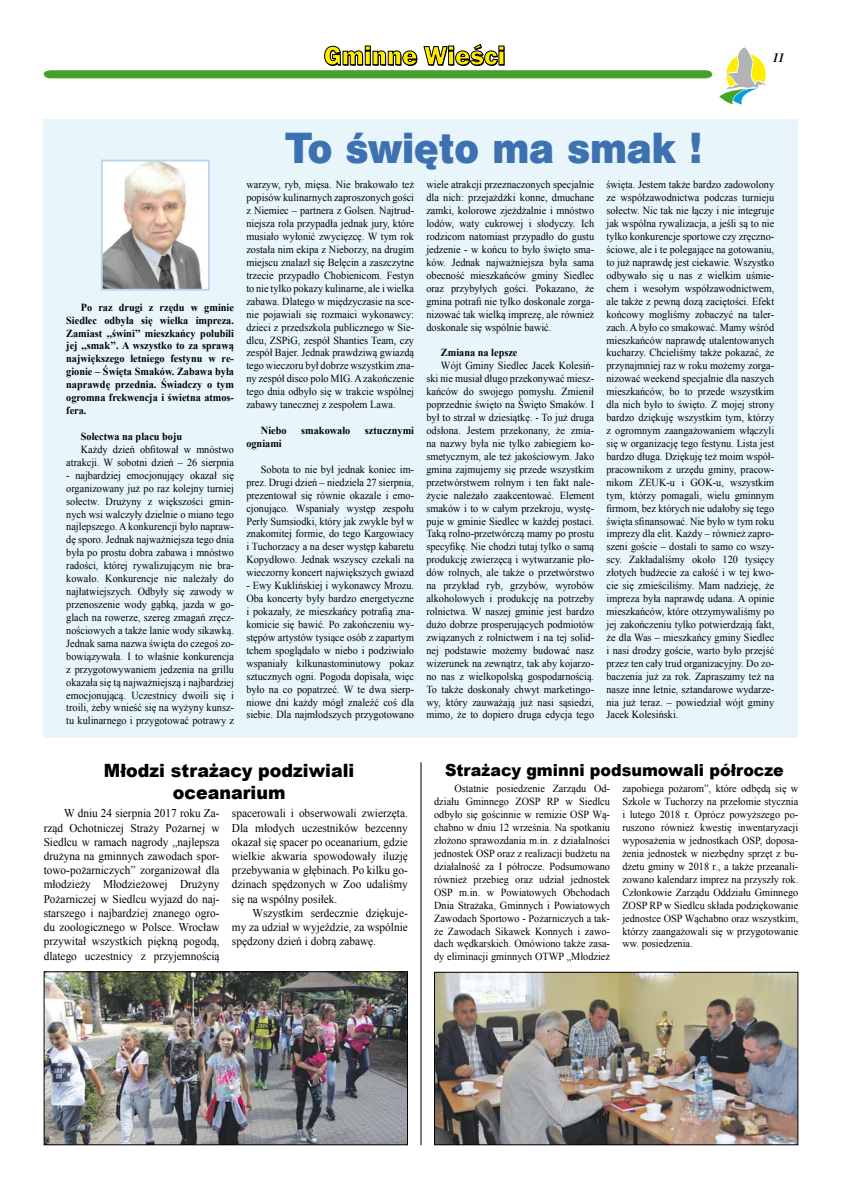
<style>
.page{position:relative;width:842px;height:1191px;background:#fff}
.page>*{position:absolute;margin:0;border:0;box-sizing:border-box;transform-origin:0 0}
.t1{font:38.8px "Swis 721 Blk 2 EU";color:#3d71b2;scale:.95 1}
.t2{font:900 18.3px/22px "Arial";color:#000;text-align:center;scale:.95 1}
.t3{font:900 16.7px "Arial";color:#000;scale:.95 1}
.t4{font:italic 700 12.9px "Times New Roman";color:#000;scale:.95 1}
.t5{font:11.8px/14.2px "Times New Roman";color:#000;text-align:justify;scale:.95 1}
.t6{font:10.8px/12.9px "Times New Roman";color:#000;text-align:justify;scale:.95 1}
.t7{font:700 10.8px/12.9px "Times New Roman";color:#000;text-align:justify;scale:.95 1}
</style>
<div class="page">
<svg style="left:44px;top:44px;width:668px;height:34px"></svg>
<svg style="left:719px;top:47px;width:48px;height:58px"></svg>
<div style="left:43px;top:120px;width:754px;height:618px;background:#e8f6fc"></div>
<img style="left:104px;top:163px;width:103px;height:125px">
<div style="left:101px;top:160px;width:109px;height:131px;border:2px solid #bad4ec"></div>
<img style="left:46px;top:973px;width:360px;height:170px">
<div style="left:44px;top:971px;width:364px;height:174px;border:1px solid #000"></div>
<img style="left:436px;top:974px;width:360px;height:169px">
<div style="left:434px;top:972px;width:364px;height:173px;border:1px solid #000"></div>
<hr style="left:420px;top:762px;width:1px;height:383px;background:#000">
<p class="t4" style="left:772px;top:49px;width:14px">11</p>
<p class="t7" style="left:66px;top:300px;width:178px;text-indent:15px">Po raz drugi z rzędu w gminie Siedlec odbyła się wielka impreza.<br>Zamiast ,,świni’’ mieszkańcy polubili jej ,,smak’’. A wszystko to za sprawą największego letniego festynu w re&shy;gionie – Święta Smaków. Zabawa była naprawdę przednia. Świadczy o tym ogromna frekwencja i świetna atmos&shy;fera.</p>
<p class="t7" style="left:81px;top:429px;width:108px">Sołectwa na placu boju</p>
<p class="t6" style="left:66px;top:442px;width:178px;text-align:right">Każdy dzień obfitował w mnóstwo atrakcji. W sobotni dzień – 26 sierpnia</p>
<p class="t6" style="left:66px;top:468px;width:178px">- najbardziej emocjonujący okazał się organizowany już po raz kolejny turniej sołectw. Drużyny z większości gmin&shy;nych wsi walczyły dzielnie o miano tego najlepszego. A konkurencji było napraw&shy;dę sporo. Jednak najważniejsza tego dnia była po prostu dobra zabawa i mnóstwo radości, której rywalizującym nie bra&shy;kowało. Konkurencje nie należały do najłatwiejszych. Odbyły się zawody w przenoszenie wody gąbką, jazda w go&shy;glach na rowerze, szereg zmagań zręcz&shy;nościowych a także lanie wody sikawką.<br>Jednak sama nazwa święta do czegoś zo&shy;bowiązywała. I to właśnie konkurencja z przygotowywaniem jedzenia na grillu okazała się tą najważniejszą i najbardziej emocjonującą. Uczestnicy dwoili się i troili, żeby wnieść się na wyżyny kunsz&shy;tu kulinarnego i przygotować potrawy z</p>
<h1 class="t1" style="left:284px;top:121px;width:442px">To święto ma smak !</h1>
<p class="t6" style="left:246px;top:178px;width:178px">warzyw, ryb, mięsa. Nie brakowało też popisów kulinarnych zaproszonych gości z Niemiec – partnera z Golsen. Najtrud&shy;niejsza rola przypadła jednak jury, które musiało wyłonić zwycięzcę. W tym rok została nim ekipa z Nieborzy, na drugim miejscu znalazł się Belęcin a zaszczytne trzecie przypadło Chobienicom. Festyn to nie tylko pokazy kulinarne, ale i wielka zabawa. Dlatego w międzyczasie na sce&shy;nie pojawiali się rozmaici wykonawcy: dzieci z przedszkola publicznego w Sie&shy;dlcu, ZSPiG, zespół Shanties Team, czy zespół Bajer. Jednak prawdziwą gwiazdą tego wieczoru był dobrze wszystkim zna&shy;ny zespół disco polo MIG. A zakończenie tego dnia odbyło się w trakcie wspólnej zabawy tanecznej z zespołem Lawa.</p>
<p class="t7" style="left:261px;top:424px;width:29px">Niebo</p>
<p class="t7" style="left:301px;top:424px;width:53px">smakowało</p>
<p class="t7" style="left:365px;top:424px;width:53px">sztucznymi</p>
<p class="t7" style="left:246px;top:436px;width:39px">ogniami</p>
<p class="t6" style="left:246px;top:462px;width:178px;text-indent:15px">Sobota to nie był jednak koniec im&shy;prez. Drugi dzień – niedziela 27 sierpnia, prezentował się równie okazale i emo&shy;cjonująco. Wspaniały występ zespołu Perły Sumsiodki, który jak zwykle był w znakomitej formie, do tego Kargowiacy i Tuchorzacy a na deser występ kabaretu Kopydłowo. Jednak wszyscy czekali na wieczorny koncert największych gwiazd</p>
<p class="t6" style="left:246px;top:579px;width:178px">- Ewy Kuklińskiej i wykonawcy Mrozu.<br>Oba koncerty były bardzo energetyczne i pokazały, że mieszkańcy potrafią zna&shy;komicie się bawić. Po zakończeniu wy&shy;stępów artystów tysiące osób z zapartym tchem spoglądało w niebo i podziwiało wspaniały kilkunastominutowy pokaz sztucznych ogni. Pogoda dopisała, więc było na co popatrzeć. W te dwa sierp&shy;niowe dni każdy mógł znaleźć coś dla siebie. Dla najmłodszych przygotowano</p>
<p class="t6" style="left:426px;top:178px;width:178px">wiele atrakcji przeznaczonych specjalnie dla nich: przejażdżki konne, dmuchane zamki, kolorowe zjeżdżalnie i mnóstwo lodów, waty cukrowej i słodyczy. Ich rodzicom natomiast przypadło do gustu jedzenie - w końcu to było święto sma&shy;ków. Jednak najważniejsza była sama obecność mieszkańców gminy Siedlec oraz przybyłych gości. Pokazano, że gmina potrafi nie tylko doskonale zorga&shy;nizować tak wielką imprezę, ale również doskonale się wspólnie bawić.</p>
<p class="t7" style="left:441px;top:346px;width:82px">Zmiana na lepsze</p>
<p class="t6" style="left:426px;top:359px;width:178px;text-indent:15px">Wójt Gminy Siedlec Jacek Kolesiń&shy;ski nie musiał długo przekonywać miesz&shy;kańców do swojego pomysłu. Zmienił poprzednie święto na Święto Smaków. I był to strzał w dziesiątkę. - To już druga odsłona. Jestem przekonany, że zmia&shy;na nazwy była nie tylko zabiegiem ko&shy;smetycznym, ale też jakościowym. Jako gmina zajmujemy się przede wszystkim przetwórstwem rolnym i ten fakt nale&shy;życie należało zaakcentować. Element smaków i to w całym przekroju, wystę&shy;puje w gminie Siedlec w każdej postaci.<br>Taką rolno-przetwórczą mamy po prostu specyfikę. Nie chodzi tutaj tylko o samą produkcję zwierzęcą i wytwarzanie pło&shy;dów rolnych, ale także o przetwórstwo na przykład ryb, grzybów, wyrobów alkoholowych i produkcję na potrzeby rolnictwa. W naszej gminie jest bardzo dużo dobrze prosperujących podmiotów związanych z rolnictwem i na tej solid&shy;nej podstawie możemy budować nasz wizerunek na zewnątrz, tak aby kojarzo&shy;no nas z wielkopolską gospodarnością.<br>To także doskonały chwyt marketingo&shy;wy, który zauważają już nasi sąsiedzi, mimo, że to dopiero druga edycja tego</p>
<p class="t6" style="left:606px;top:178px;width:178px">święta. Jestem także bardzo zadowolony ze współzawodnictwa podczas turnieju sołectw. Nic tak nie łączy i nie integruje jak wspólna rywalizacja, a jeśli są to nie tylko konkurencje sportowe czy zręczno&shy;ściowe, ale i te polegające na gotowaniu, to już naprawdę jest ciekawie. Wszystko odbywało się u nas z wielkim uśmie&shy;chem i wesołym współzawodnictwem, ale także z pewną dozą zaciętości. Efekt końcowy mogliśmy zobaczyć na taler&shy;zach. A było co smakować. Mamy wśród mieszkańców naprawdę utalentowanych kucharzy. Chcieliśmy także pokazać, że przynajmniej raz w roku możemy zorga&shy;nizować weekend specjalnie dla naszych mieszkańców, bo to przede wszystkim dla nich było to święto. Z mojej strony bardzo dziękuję wszystkim tym, którzy z ogromnym zaangażowaniem włączyli się w organizację tego festynu. Lista jest bardzo długa. Dziękuję też moim współ&shy;pracownikom z urzędu gminy, pracow&shy;nikom ZEUK-u i GOK-u, wszystkim tym, którzy pomagali, wielu gminnym firmom, bez których nie udałoby się tego święta sfinansować. Nie było w tym roku imprezy dla elit. Każdy – również zapro&shy;szeni goście – dostali to samo co wszy&shy;scy. Zakładaliśmy około 120 tysięcy złotych budżecie za całość i w tej kwo&shy;cie się zmieściliśmy. Mam nadzieję, że impreza była naprawdę udana. A opinie mieszkańców, które otrzymywaliśmy po jej zakończeniu tylko potwierdzają fakt, że dla Was – mieszkańcy gminy Siedlec i nasi drodzy goście, warto było przejść przez ten cały trud organizacyjny. Do zo&shy;baczenia już za rok. Zapraszamy też na nasze inne letnie, sztandarowe wydarze&shy;nia już teraz. – powiedział wójt gminy Jacek Kolesiński.</p>
<h2 class="t2" style="left:104px;top:758px;width:265px">Młodzi strażacy podziwiali oceanarium</h2>
<p class="t5" style="left:44px;top:806px;width:187px;text-indent:20px">W dniu 24 sierpnia 2017 roku Za&shy;rząd Ochotniczej Straży Pożarnej w Siedlcu w ramach nagrody „najlepsza drużyna na gminnych zawodach spor&shy;towo-pożarniczych” zorganizował dla młodzieży Młodzieżowej Drużyny Pożarniczej w Siedlcu wyjazd do naj&shy;starszego i najbardziej znanego ogro&shy;du zoologicznego w Polsce. Wrocław przywitał wszystkich piękną pogodą, dlatego uczestnicy z przyjemnością</p>
<p class="t5" style="left:232px;top:806px;width:187px">spacerowali i obserwowali zwierzęta.<br>Dla młodych uczestników bezcenny okazał się spacer po oceanarium, gdzie wielkie akwaria spowodowały iluzję przebywania w głębinach. Po kilku go&shy;dzinach spędzonych w Zoo udaliśmy się na wspólny posiłek.</p>
<p class="t5" style="left:232px;top:905px;width:187px;text-indent:20px">Wszystkim serdecznie dziękuje&shy;my za udział w wyjeździe, za wspólnie spędzony dzień i dobrą zabawę.</p>
<h3 class="t3" style="left:445px;top:758px;width:358px">Strażacy gminni podsumowali półrocze</h3>
<p class="t6" style="left:434px;top:782px;width:187px;text-indent:20px">Ostatnie posiedzenie Zarządu Od&shy;działu Gminnego ZOSP RP w Siedlcu odbyło się gościnnie w remizie OSP Wą&shy;chabno w dniu 12 września. Na spotkaniu złożono sprawozdania m.in. z działalności jednostek OSP oraz z realizacji budżetu na działalność za I półrocze. Podsumowano również przebieg oraz udział jednostek OSP m.in. w Powiatowych Obchodach Dnia Strażaka, Gminnych i Powiatowych Zawodach Sportowo - Pożarniczych a tak&shy;że Zawodach Sikawek Konnych i zawo&shy;dach wędkarskich. Omówiono także zasa&shy;dy eliminacji gminnych OTWP „Młodzież</p>
<p class="t6" style="left:622px;top:782px;width:187px">zapobiega pożarom”, które odbędą się w Szkole w Tuchorzy na przełomie stycznia i lutego 2018 r. Oprócz powyższego po&shy;ruszono również kwestię inwentaryzacji wyposażenia w jednostkach OSP, doposa&shy;żenia jednostek w niezbędny sprzęt z bu&shy;dżetu gminy w 2018 r., a także przeanali&shy;zowano kalendarz imprez na przyszły rok.<br>Członkowie Zarządu Oddziału Gminnego ZOSP RP w Siedlcu składa podziękowanie jednostce OSP Wąchabno oraz wszystkim, którzy zaangażowali się w przygotowanie ww. posiedzenia.</p>
</div>
